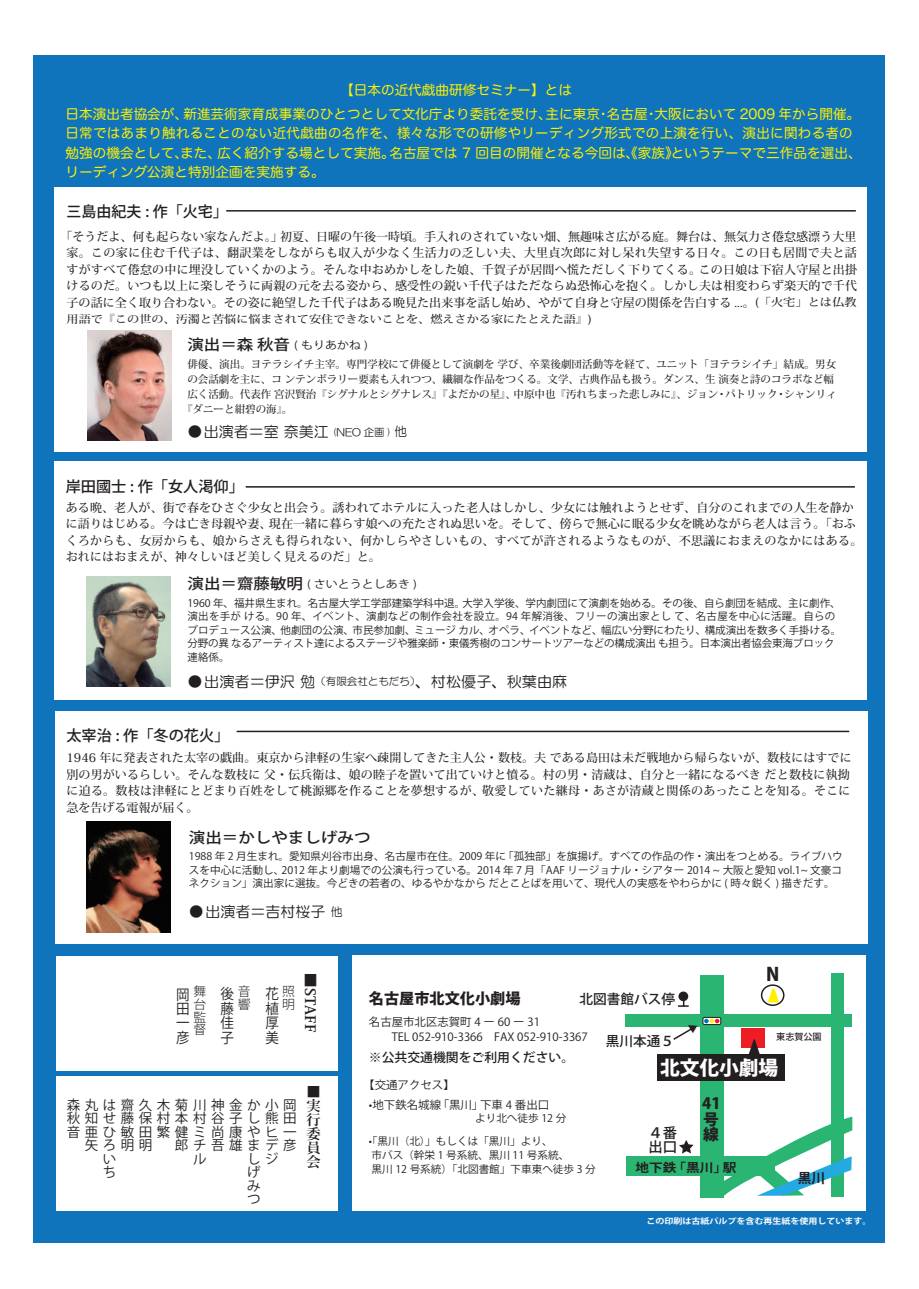
<style>
.page{position:relative;width:919px;height:1289px;background:#fff}
.page>*{position:absolute;margin:0;border:0;box-sizing:border-box;transform-origin:0 0}
.t1{font:800 19.5px "Koz Go Pr 6 N";color:#fff}
.t2{font:800 18.3px "Koz Go Pr 6 N";color:#231f20}
.t3{font:800 15.45px/15.5px "Koz Go Pr 6 N";color:#231f20}
.t4{font:700 15.45px "Koz Min Pro";color:#231f20;scale:.93 1}
.t5{font:15px "HG Maru Gothic MPRO";color:#231f20}
.t6{font:500 15px "Koz Go Pr 6 N";color:#231f20}
.t7{font:800 15px "Koz Go Pr 6 N";color:#231f20}
.t8{font:500 14.85px "Koz Go Pr 6 N";color:#231f20;scale:1.11 1}
.t9{font:14.4px/14.4px "Koz Go Pr 6 N";color:#231f20;text-align:justify;scale:.93 1}
.t10{font:700 14.25px "Koz Min Pro";color:#231f20;scale:1.08 1}
.t11{font:700 14.1px/14.1px "Koz Min Pro";color:#231f20;text-align:justify}
.t12{font:500 14.1px/14.1px "Koz Go Pr 6 N";color:#231f20}
.t13{font:13.5px/19.5px "Hira Maru Pro W4";letter-spacing:.025em;color:#fff101}
.t14{font:13.5px/23.7px "Hira Maru Pro W4";color:#fff101}
.t15{font:13.5px/13.5px "Koz Go Pr 6 N";color:#231f20}
.t16{font:500 13.5px "Koz Go Pr 6 N";color:#231f20}
.t17{font:700 13.5px "Koz Go Pr 6 N";color:#231f20}
.t18{font:500 12.75px "Koz Go Pr 6 N";color:#231f20}
.t19{font:300 12.75px/12.8px "Koz Go Pr 6 N";color:#231f20}
.t20{font:700 12.15px "Koz Go Pr 6 N";color:#231f20;scale:1.12 1}
.t21{font:500 12px/16.5px "Koz Min Pro";letter-spacing:.01em;color:#231f20}
.t22{font:11.25px/15.5px "Koz Go Pr 6 N";color:#231f20}
.t23{font:500 10.8px "Koz Min Pro";color:#231f20;scale:1.12 1}
.t24{font:10.8px "Koz Go Pr 6 N";color:#231f20;scale:1.11 1}
.t25{font:10.5px/13.5px "Koz Go Pr 6 N";color:#231f20}
.t26{font:500 10.5px "Koz Min Pro";color:#231f20}
.t27{font:500 9px "Koz Go Pr 6 N";color:#231f20}
.t28{font:700 8.1px "Koz Go Pr 6 N";color:#fff;scale:1.11 1}
.s1{font-size:10.8px}
.s2{font-weight:500;font-size:14.85px}
.s3{font-size:10.5px}
.s4{font-size:12.75px}
.s5{font-size:15.45px}
.s6{font-size:12px}
</style>
<div class="page">
<div style="left:34px;top:55px;width:850px;height:1187px;background:#1074bc"></div>
<div style="left:56px;top:956px;width:281px;height:114px;background:#fff"></div>
<div style="left:56px;top:1076px;width:282px;height:135px;background:#fff"></div>
<div style="left:54px;top:461px;width:812px;height:239px;background:#fff"></div>
<img style="left:86px;top:576px;width:84px;height:110px">
<hr style="left:246px;top:486px;width:608px;height:1px;background:#231f20">
<div style="left:55px;top:711px;width:812px;height:232px;background:#fff"></div>
<img style="left:86px;top:821px;width:84px;height:111px">
<hr style="left:237px;top:730px;width:612px;height:2px;background:#231f20">
<div style="left:54px;top:187px;width:812px;height:265px;background:#fff"></div>
<img style="left:87px;top:330px;width:84px;height:110px">
<hr style="left:226px;top:210px;width:629px;height:1px;background:#231f20">
<div style="left:352px;top:955px;width:514px;height:255px;background:#fff"></div>
<div style="left:625px;top:1014px;width:227px;height:12px;background:#2bb572"></div>
<div style="left:626px;top:1156px;width:148px;height:19px;background:#2bb572"></div>
<div style="left:700px;top:975px;width:23px;height:222px;background:#2bb572"></div>
<div style="left:831px;top:973px;width:13px;height:223px;background:#2bb572"></div>
<svg style="left:723px;top:1116px;width:129px;height:79px"></svg>
<div style="left:678px;top:991px;width:10px;height:10px;background:#231f20;border-radius:50%"></div>
<svg style="left:678px;top:998px;width:10px;height:8px"></svg>
<div style="left:741px;top:1027px;width:23px;height:20px;background:#ee1d23"></div>
<div style="left:657px;top:1054px;width:127px;height:26px;background:#231f20"></div>
<svg style="left:748px;top:1039px;width:12px;height:15px"></svg>
<svg style="left:679px;top:1140px;width:14px;height:13px"></svg>
<svg style="left:768px;top:988px;width:11px;height:14px"></svg>
<div style="left:760px;top:984px;width:24px;height:21px;border:2px solid #231f20;border-radius:50%"></div>
<svg style="left:671px;top:1016px;width:50px;height:24px"></svg>
<p class="t14" style="left:65px;top:77px;width:796px;text-indent:274px">【日本の近代戯曲研修セミナー】とは<br>日本演出者協会が、新進芸術家育成事業のひとつとして文化庁より委託を受け、主に東京・名古屋・大阪において 2009 年から開催。</p>
<p class="t13" style="left:65px;top:122px;width:797px">日常ではあまり触れることのない近代戯曲の名作を、様々な形での研修やリーディング形式での上演を行い、演出に関わる者の勉強の機会として、また、広く紹介する場として実施。名古屋では 7 回目の開催となる今回は《家族》というテーマで三作品を選出、</p>
<p class="t14" style="left:625px;top:140px;width:15px">、</p>
<p class="t14" style="left:65px;top:159px;width:261px">リーディング公演と特別企画を実施する。</p>
<p class="t6" style="left:67px;top:203px;width:163px">三島由紀夫 : 作「火宅」</p>
<p class="t21" style="left:61px;top:228px;width:798px;text-align:center">「そうだよ、何も起らない家なんだよ。」初夏、日曜の午後一時頃。手入れのされていない畑、無趣味さ広がる庭。舞台は、無気力さ倦怠感漂う大里家。この家に住む千代子は、翻訳業をしながらも収入が少なく生活力の乏しい夫、大里貞次郎に対し呆れ失望する日々。この日も居間で夫と話すがすべて倦怠の中に埋没していくかのよう。そんな中おめかしをした娘、千賀子が居間へ慌ただしく下りてくる。この日娘は下宿人守屋と出掛けるのだ。いつも以上に楽しそうに両親の元を去る姿から、感受性の鋭い千代子はただならぬ恐怖心を抱く。しかし夫は相変わらず楽天的で千代子の話に全く取り合わない。その姿に絶望した千代子はある晩見た出来事を話し始め、やがて自身と守屋の関係を告白する ...。<span class="s1">(「火宅」とは仏教</span></p>
<p class="t23" style="left:67px;top:312px;width:470px">用語で『この世の、汚濁と苦悩に悩まされて安住できないことを、燃えさかる家にたとえた語』)</p>
<p class="t24" style="left:187px;top:339px;width:164px"><span class="s2">演出＝森 秋音</span> ( もりあかね )</p>
<p class="t26" style="left:187px;top:356px;width:650px">俳優、演出。ヨテラシイチ主宰。専門学校にて俳優として演劇を 学び、卒業後劇団活動等を経て、ユニット「ヨテラシイチ」結成。男女</p>
<p class="t26" style="left:187px;top:371px;width:648px">の会話劇を主に、コ ンテンポラリー要素も入れつつ、繊細な作品をつくる。文学、古典作品も扱う。ダンス、生 演奏と詩のコラボなど幅</p>
<p class="t26" style="left:187px;top:386px;width:651px">広く活動。代表作 宮沢賢治『シグナルとシグナレス』『よだかの星』、中原中也『汚れちまった悲しみに』、ジョン・パトリック・シャンリィ</p>
<p class="t26" style="left:182px;top:401px;width:112px">『ダニーと紺碧の海』。</p>
<p class="t5" style="left:187px;top:424px;width:221px">●出演者＝室 奈美江 <span class="s3">(NEO 企画 )</span> <span class="s4">他</span></p>
<p class="t6" style="left:66px;top:478px;width:179px">岸田國士 : 作「女人渇仰」</p>
<p class="t21" style="left:66px;top:499px;width:798px">ある晩、老人が、街で春をひさぐ少女と出会う。誘われてホテルに入った老人はしかし、少女には触れようとせず、自分のこれまでの人生を静かに語りはじめる。今は亡き母親や妻、現在一緒に暮らす娘への充たされぬ思いを。そして、傍らで無心に眠る少女を眺めながら老人は言う。「おふくろからも、女房からも、娘からさえも得られない、何かしらやさしいもの、すべてが許されるようなものが、不思議におまえのなかにはある。おれにはおまえが、神々しいほど美しく見えるのだ」と。</p>
<p class="t24" style="left:187px;top:578px;width:208px"><span class="s2">演出＝齋藤敏明</span> ( さいとうとしあき )</p>
<p class="t25" style="left:187px;top:596px;width:655px">1960 年、福井県生まれ。名古屋大学工学部建築学科中退。大学入学後、学内劇団にて演劇を始める。その後、自ら劇団を結成、主に劇作、演出を手が ける。90 年、イベント、演劇などの制作会社を設立。94 年解消後、フリーの演出家とし て、名古屋を中心に活躍。自らのプロデュース公演、他劇団の公演、市民参加劇、ミュージ カル、オペラ、イベントなど、幅広い分野にわたり、構成演出を数多く手掛ける。分野の異 なるアーティスト達によるステージや雅楽師・東儀秀樹のコンサートツアーなどの構成演出 も担う。日本演出者協会東海ブロック連絡係。</p>
<p class="t5" style="left:187px;top:674px;width:381px">●出演者＝伊沢 勉<span class="s3">（有限会社ともだち）</span><span class="s5">、</span>村松優子、秋葉由麻</p>
<p class="t6" style="left:66px;top:726px;width:164px">太宰治 : 作「冬の花火」</p>
<p class="t21" style="left:66px;top:749px;width:786px">1946 年に発表された太宰の戯曲。東京から津軽の生家へ疎開してきた主人公・数枝。夫 である島田は未だ戦地から帰らないが、数枝にはすでに別の男がいるらしい。そんな数枝に 父・伝兵衛は、娘の睦子を置いて出ていけと憤る。村の男・清蔵は、自分と一緒になるべき だと数枝に執拗に迫る。数枝は津軽にとどまり百姓をして桃源郷を作ることを夢想するが、敬愛していた継母・あさが清蔵と関係のあったことを知る。そこに急を告げる電報が届く。</p>
<p class="t8" style="left:189px;top:829px;width:165px">演出＝かしやましげみつ</p>
<p class="t25" style="left:189px;top:849px;width:655px;text-align:justify">1988 年 2 月生まれ。愛知県刈谷市出身、名古屋市在住。2009 年に 「孤独部」を旗揚げ。すべての作品の作・演出をつとめる。ライブハウスを中心に活動し、2012 年より劇場での公演も行っている。2014 年 7 月「AAF リージョナル・シアター 2014 ~ 大阪と愛知 vol.1~ 文豪コネクション」演出家に選抜。今どきの若者の、ゆるやかなから だとことばを用いて、現代人の実感をやわらかに ( 時々鋭く ) 描きだす。</p>
<p class="t5" style="left:189px;top:903px;width:155px">●出演者＝吉村桜子<span class="s6">他</span></p>
<p class="t19" style="left:193px;top:985px;width:14px;text-align:justify">舞台監督</p>
<p class="t9" style="left:220px;top:987px;width:16px">後藤佳子</p>
<p class="t19" style="left:238px;top:985px;width:14px">音響</p>
<p class="t9" style="left:265px;top:987px;width:16px">花植厚美</p>
<p class="t19" style="left:282px;top:985px;width:14px">照明</p>
<p class="t9" style="left:176px;top:987px;width:16px">岡田一彦</p>
<p class="t4" style="left:303px;top:968px;width:15px">■</p>
<p class="t10" style="left:321px;top:987px;width:43px;rotate:90deg">STAFF</p>
<p class="t15" style="left:67px;top:1098px;width:230px">森丸は齋久木菊川神金か小岡</p>
<p class="t15" style="left:67px;top:1111px;width:230px">秋知せ藤保村本村谷子し熊田</p>
<p class="t15" style="left:67px;top:1125px;width:138px">音亜ひ敏田繁健ミ</p>
<p class="t15" style="left:85px;top:1138px;width:31px">矢ろ</p>
<p class="t15" style="left:103px;top:1152px;width:14px">い</p>
<p class="t15" style="left:103px;top:1165px;width:13px">ち</p>
<p class="t15" style="left:211px;top:1118px;width:69px;line-height:27px;text-align:right">尚康やヒしジ</p>
<p class="t15" style="left:247px;top:1165px;width:15px;text-align:justify">げみつ</p>
<p class="t15" style="left:283px;top:1125px;width:15px">一</p>
<p class="t15" style="left:265px;top:1138px;width:32px">デ彦</p>
<p class="t15" style="left:121px;top:1138px;width:32px">明明</p>
<p class="t15" style="left:193px;top:1138px;width:67px;text-indent:-18px">郎チ吾雄まル</p>
<p class="t11" style="left:306px;top:1083px;width:15px">■実行委員会</p>
<h2 class="t2" style="left:766px;top:964px;width:15px">N</h2>
<p class="t7" style="left:369px;top:989px;width:153px">名古屋市北文化小劇場</p>
<p class="t22" style="left:369px;top:1014px;width:220px">名古屋市北区志賀町 4 ー 60 ー 31<br>　　TEL 052-910-3366　FAX 052-910-3367</p>
<p class="t18" style="left:369px;top:1050px;width:207px">※公共交通機関をご利用ください。</p>
<p class="t22" style="left:363px;top:1077px;width:93px">【交通アクセス】</p>
<p class="t22" style="left:369px;top:1097px;width:182px">•地下鉄名城線「黒川」下車 4 番出口</p>
<p class="t25" style="left:371px;top:1134px;width:226px;line-height:14.1px;text-indent:-5px">•「黒川（北）」もしくは「黒川」より、<br>市バス（幹栄 1 号系統、黒川 11 号系統、<br>黒川 12 号系統）「北図書館」下車東へ徒歩 3 分</p>
<p class="t16" style="left:579px;top:991px;width:97px">北図書館バス停</p>
<p class="t16" style="left:605px;top:1033px;width:70px">黒川本通５</p>
<p class="t27" style="left:776px;top:1031px;width:47px">東志賀公園</p>
<h1 class="t1" style="left:660px;top:1057px;width:120px">北文化小劇場</h1>
<p class="t3" style="left:702px;top:1096px;width:20px">41号線</p>
<p class="t12" style="left:648px;top:1126px;width:30px">４番出口</p>
<p class="t20" style="left:635px;top:1160px;width:92px">地下鉄「黒川」駅</p>
<p class="t17" style="left:797px;top:1170px;width:29px">黒川</p>
<p class="t28" style="left:646px;top:1216px;width:204px">この印刷は古紙パルプを含む再生紙を使用しています。</p>
</div>
